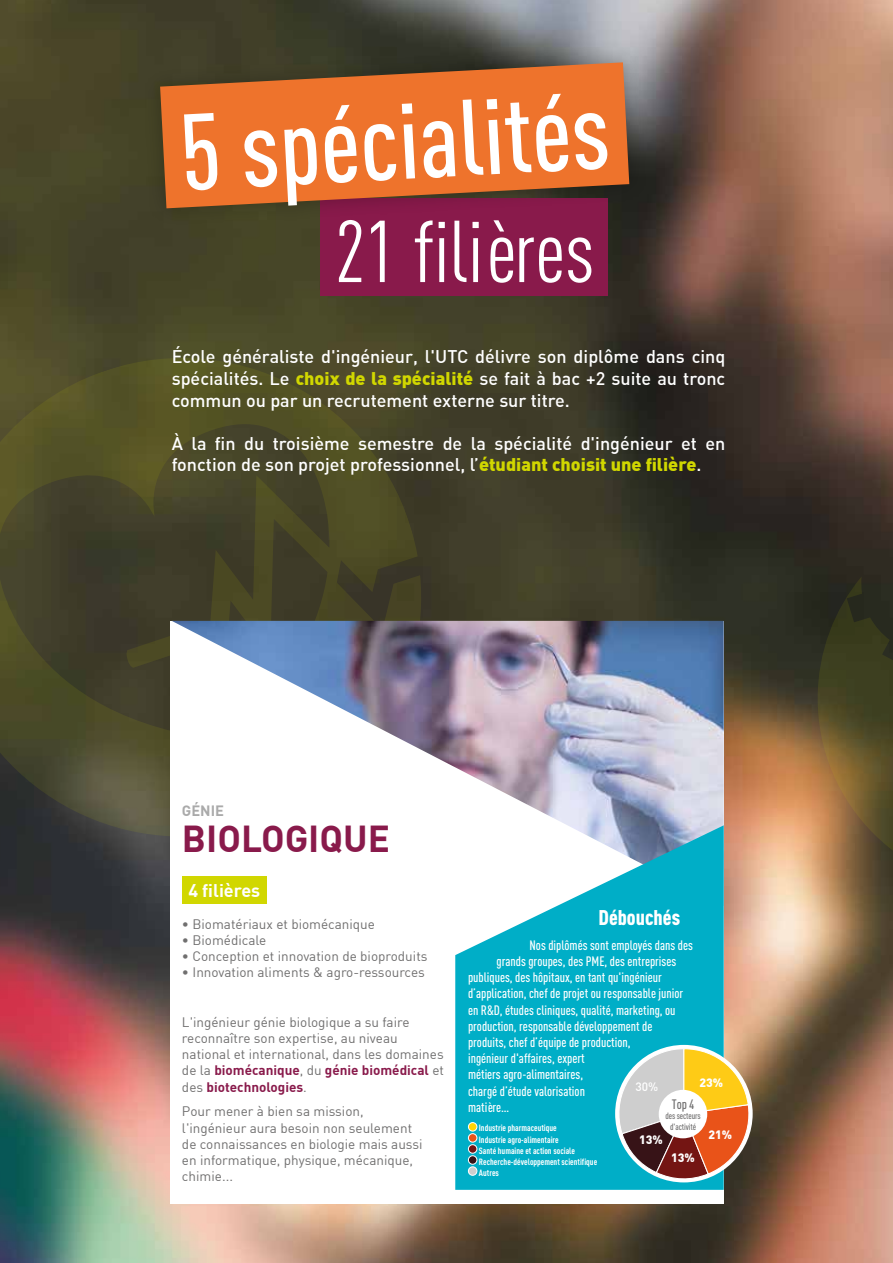
<style>
.page{position:relative;width:893px;height:1263px;background:#fff}
.page>*{position:absolute;margin:0;border:0;box-sizing:border-box;transform-origin:0 0}
.t1{font:500 106.5px "DIN Cond";color:#fff}
.t2{font:86.25px "DIN Cond";color:#fff}
.t3{font:700 36.75px "DIN";color:#891a4b}
.t4{font:900 21px "DIN Cond";color:#fff}
.t5{font:500 18px/21.6px "DIN";color:#fff;text-align:justify}
.t6{font:700 18px "DIN";color:#fff}
.t7{font:700 14.7px "DIN";color:#aaa}
.t8{font:13.5px/16.2px "DIN";color:#706f6f}
.t9{font:500 13.5px "DIN Cond";color:#fff}
.t10{font:500 13.5px "DIN Cond";color:#706f6f}
.t11{font:900 12px "DIN";color:#fff}
.t12{font:500 12px "DIN";color:#fff}
.t13{font:700 9px/11.1px "DIN Cond";color:#fff}
.t14{font:500 9px/10.5px "DIN Cond";letter-spacing:-.01em;color:#706f6f;text-align:center}
.s1{font-weight:900;color:#d1d700}
.s2{font-weight:700;color:#891a4b}
</style>
<div class="page">
<img style="left:0;top:0;width:893px;height:1263px">
<svg style="left:818px;top:507px;width:75px;height:383px;background:#54472a"></svg>
<svg style="left:0;top:329px;width:430px;height:536px;background:#494729"></svg>
<div style="left:321px;top:198px;width:287px;height:98px;background:#891a4b"></div>
<div style="left:142px;top:44px;width:505px;height:182px;background:#000;opacity:.26"></div>
<svg style="left:160px;top:62px;width:469px;height:146px;background:#d1672c"></svg>
<div style="left:170px;top:621px;width:554px;height:583px;background:#fff"></div>
<img style="left:172px;top:620px;width:552px;height:205px">
<svg style="left:455px;top:825px;width:269px;height:365px;fill:#00aec7"></svg>
<svg style="left:618px;top:1048px;width:131px;height:131px;background:#af936d"></svg>
<div style="left:659px;top:1090px;width:48px;height:48px;background:#fff;border-radius:50%"></div>
<div style="left:468px;top:1122px;width:9px;height:9px;background:#ffd500;border-radius:50%"></div>
<div style="left:468px;top:1122px;width:9px;height:9px;border:1px solid #fff;border-radius:50%"></div>
<div style="left:468px;top:1133px;width:9px;height:9px;background:#e95319;border-radius:50%"></div>
<div style="left:468px;top:1133px;width:9px;height:9px;border:1px solid #fff;border-radius:50%"></div>
<div style="left:468px;top:1145px;width:9px;height:8px;background:#741513;border-radius:50%"></div>
<div style="left:468px;top:1144px;width:9px;height:9px;border:1px solid #fff;border-radius:50%"></div>
<div style="left:468px;top:1156px;width:9px;height:8px;background:#361317;border-radius:50%"></div>
<div style="left:468px;top:1155px;width:9px;height:9px;border:1px solid #fff;border-radius:50%"></div>
<div style="left:468px;top:1167px;width:9px;height:8px;background:#cecece;border-radius:50%"></div>
<div style="left:468px;top:1166px;width:9px;height:10px;border:1px solid #fff;border-radius:50%"></div>
<div style="left:182px;top:876px;width:85px;height:28px;background:#d1d700"></div>
<h1 class="t1" style="left:177px;top:90px;width:431px;rotate:-3deg">5 spécialités</h1>
<h2 class="t2" style="left:334px;top:202px;width:261px">21 filières</h2>
<h3 class="t5" style="left:172px;top:345px;width:555px">École généraliste d'ingénieur, l'UTC délivre son diplôme dans cinq spécialités. Le <span class="s1">choix de la spécialité</span> se fait à bac +2 suite au tronc commun ou par un recrutement externe sur titre.</h3>
<h3 class="t5" style="left:172px;top:432px;width:555px">À la fin du troisième semestre de la spécialité d'ingénieur et en fonction de son projet professionnel, l’<span class="s1">étudiant choisit une filière</span>.</h3>
<p class="t7" style="left:182px;top:801px;width:44px">GÉNIE</p>
<h3 class="t3" style="left:182px;top:814px;width:209px">BIOLOGIQUE</h3>
<h3 class="t6" style="left:188px;top:878px;width:73px">4 filières</h3>
<p class="t8" style="left:182px;top:915px;width:194px">• Biomatériaux et biomécanique</p>
<p class="t8" style="left:182px;top:932px;width:86px">• Biomédicale</p>
<p class="t8" style="left:182px;top:948px;width:247px">• Conception et innovation de bioproduits</p>
<p class="t8" style="left:182px;top:964px;width:244px">• Innovation aliments &amp; agro-ressources</p>
<p class="t8" style="left:182px;top:1013px;width:263px">L'ingénieur génie biologique a su faire reconnaître son expertise, au niveau national et international, dans les domaines de la <span class="s2">biomécanique</span>, du <span class="s2">génie biomédical</span> et des <span class="s2">biotechnologies</span>.</p>
<p class="t8" style="left:182px;top:1103px;width:242px">Pour mener à bien sa mission, l'ingénieur aura besoin non seulement de connaissances en biologie mais aussi en informatique, physique, mécanique, chimie...</p>
<h3 class="t4" style="left:598px;top:904px;width:83px">Débouchés</h3>
<p class="t9" style="left:529px;top:937px;width:165px">Nos diplômés sont employés dans des</p>
<p class="t9" style="left:497px;top:953px;width:181px">grands groupes, des PME, des entreprises</p>
<p class="t9" style="left:468px;top:969px;width:195px">publiques, des hôpitaux, en tant qu'ingénieur</p>
<p class="t9" style="left:468px;top:986px;width:217px">d’application, chef de projet ou responsable junior</p>
<p class="t9" style="left:468px;top:1002px;width:209px">en R&amp;D, études cliniques, qualité, marketing, ou</p>
<p class="t9" style="left:468px;top:1018px;width:186px">production, responsable développement de</p>
<p class="t9" style="left:468px;top:1034px;width:164px">produits, chef d’équipe de production,</p>
<p class="t9" style="left:468px;top:1050px;width:118px">ingénieur d'affaires, expert</p>
<p class="t9" style="left:468px;top:1067px;width:117px">métiers agro-alimentaires,</p>
<p class="t9" style="left:468px;top:1083px;width:118px">chargé d’étude valorisation</p>
<p class="t9" style="left:468px;top:1099px;width:43px">matière…</p>
<p class="t13" style="left:479px;top:1122px;width:120px">Industrie pharmaceutique<br>Industrie agro-alimentaire<br>Santé humaine et action sociale<br>Recherche-développement scientifique<br>Autres</p>
<p class="t12" style="left:635px;top:1079px;width:24px">30%</p>
<p class="t11" style="left:700px;top:1075px;width:25px">23%</p>
<p class="t10" style="left:672px;top:1096px;width:24px">Top 4</p>
<p class="t14" style="left:665px;top:1110px;width:37px">des secteurs d'activité</p>
<p class="t11" style="left:708px;top:1127px;width:25px">21%</p>
<p class="t11" style="left:639px;top:1132px;width:25px">13%</p>
<p class="t11" style="left:671px;top:1149px;width:25px">13%</p>
</div>
